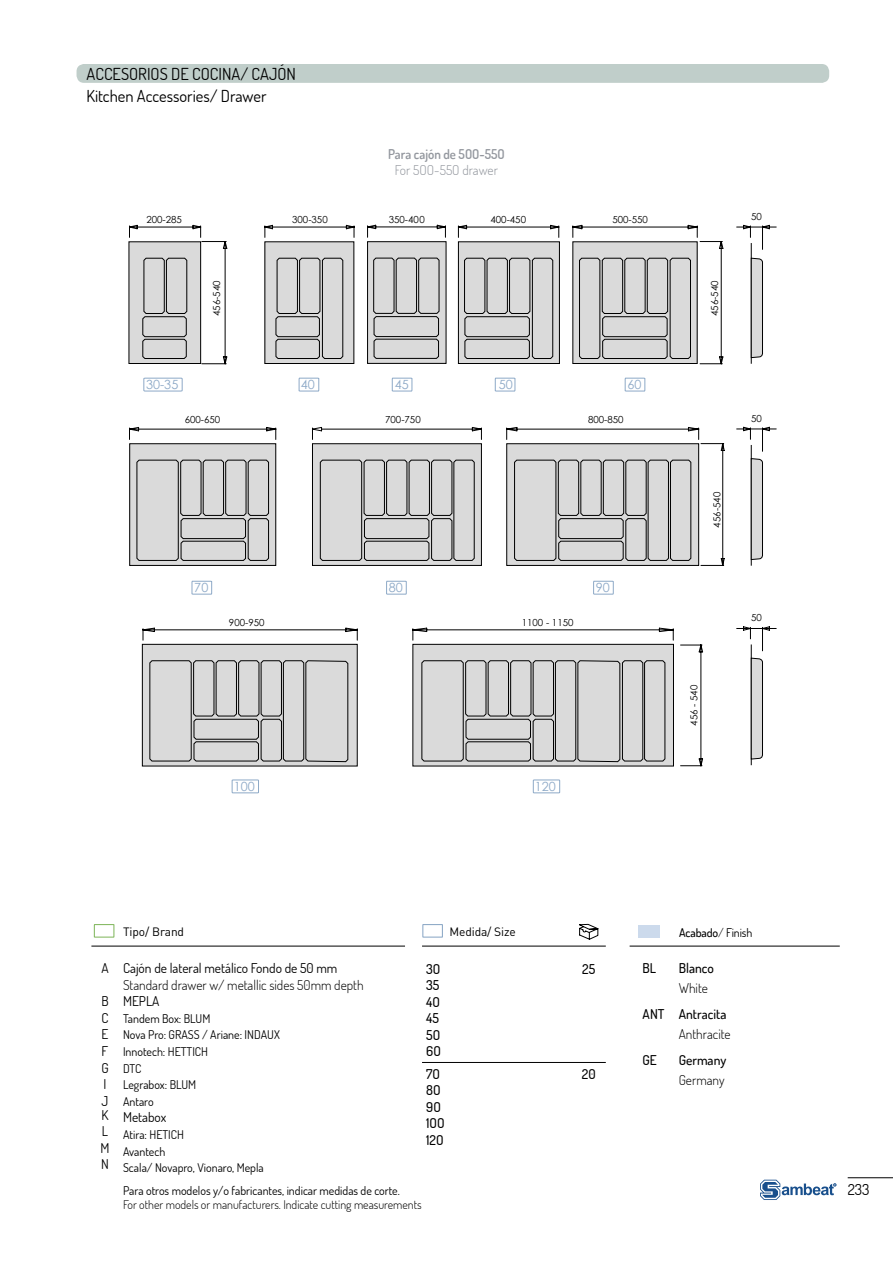
<style>
.page{position:relative;width:893px;height:1263px;background:#fff}
.page>*{position:absolute;margin:0;border:0;box-sizing:border-box;transform-origin:0 0}
.t1{font:16.5px/22.5px "Dosis";color:#000}
.t2{font:15px "Dosis";color:#000}
.t3{font:300 13.5px "Dosis";color:#000}
.t4{font:500 13.5px/16.5px "Dosis";color:#000}
.t5{font:13.5px "Dosis";color:#000}
.t6{font:600 13.5px "Dosis";color:#93979e;scale:.95 1}
.t7{font:300 13.5px "Dosis";color:#93979e}
.t8{font:12.6px "Century Gothic";color:#8da9c7}
.t9{font:12px/16.6px "Dosis";color:#000}
.t10{font:300 12px "Dosis";color:#000}
.t11{font:12px "DIN Pro";letter-spacing:-.01em;color:#000}
.t12{font:500 12px "Dosis";letter-spacing:-.01em;color:#000}
.t13{font:9.75px "Century Gothic";color:#000}
.s1{font-weight:300}
.s2{font-weight:400}
.s3{font-size:13.5px}
</style>
<div class="page">
<svg style="left:760px;top:1180px;width:76px;height:20px"></svg>
<hr style="left:630px;top:946px;width:210px;height:1px;background:#000">
<div style="left:639px;top:926px;width:21px;height:12px;background:#ccdaec"></div>
<hr style="left:91px;top:946px;width:314px;height:1px;background:#000">
<div style="left:94px;top:924px;width:20px;height:14px;border:1px solid #85b962"></div>
<svg style="left:579px;top:924px;width:20px;height:16px"></svg>
<hr style="left:422px;top:1062px;width:184px;height:1px;background:#000">
<hr style="left:422px;top:946px;width:184px;height:1px;background:#000">
<div style="left:422px;top:924px;width:21px;height:14px;border:1px solid #8da9c7"></div>
<svg style="left:129px;top:427px;width:147px;height:13px"></svg>
<svg style="left:312px;top:427px;width:170px;height:13px"></svg>
<svg style="left:736px;top:626px;width:41px;height:25px"></svg>
<hr style="left:751px;top:644px;width:1px;height:121px;background:#000">
<svg style="left:750px;top:657px;width:13px;height:103px"></svg>
<svg style="left:736px;top:225px;width:41px;height:25px"></svg>
<hr style="left:751px;top:243px;width:1px;height:121px;background:#000">
<svg style="left:750px;top:257px;width:13px;height:101px"></svg>
<svg style="left:143px;top:628px;width:560px;height:138px"></svg>
<svg style="left:412px;top:628px;width:262px;height:13px"></svg>
<svg style="left:264px;top:225px;width:90px;height:13px"></svg>
<svg style="left:458px;top:225px;width:101px;height:13px"></svg>
<svg style="left:143px;top:377px;width:40px;height:15px"></svg>
<div style="left:495px;top:378px;width:20px;height:13px;border:1px solid #8da9c7"></div>
<div style="left:392px;top:378px;width:20px;height:13px;border:1px solid #8da9c7"></div>
<div style="left:299px;top:378px;width:20px;height:13px;border:1px solid #8da9c7"></div>
<div style="left:192px;top:581px;width:20px;height:13px;border:1px solid #8da9c7"></div>
<div style="left:386px;top:581px;width:21px;height:13px;border:1px solid #8da9c7"></div>
<div style="left:232px;top:779px;width:27px;height:14px;border:1px solid #8da9c7"></div>
<div style="left:533px;top:779px;width:27px;height:14px;border:1px solid #8da9c7"></div>
<div style="left:593px;top:581px;width:21px;height:13px;border:1px solid #8da9c7"></div>
<div style="left:413px;top:644px;width:260px;height:122px;background:#dadada"></div>
<div style="left:413px;top:644px;width:261px;height:122px;border:1px solid #000"></div>
<svg style="left:421px;top:660px;width:244px;height:102px"></svg>
<div style="left:142px;top:644px;width:215px;height:122px;background:#dadada"></div>
<div style="left:142px;top:644px;width:216px;height:122px;border:1px solid #000"></div>
<svg style="left:149px;top:660px;width:199px;height:102px"></svg>
<svg style="left:506px;top:427px;width:271px;height:139px"></svg>
<div style="left:312px;top:444px;width:169px;height:121px;background:#dadada"></div>
<div style="left:312px;top:443px;width:170px;height:123px;border:1px solid #000"></div>
<svg style="left:320px;top:459px;width:155px;height:102px"></svg>
<div style="left:130px;top:444px;width:146px;height:121px;background:#dadada"></div>
<div style="left:129px;top:443px;width:147px;height:123px;border:1px solid #000"></div>
<svg style="left:136px;top:459px;width:133px;height:102px"></svg>
<div style="left:625px;top:378px;width:20px;height:13px;border:1px solid #8da9c7"></div>
<svg style="left:572px;top:225px;width:151px;height:139px"></svg>
<div style="left:458px;top:242px;width:101px;height:121px;background:#dadada"></div>
<div style="left:458px;top:241px;width:102px;height:123px;border:1px solid #000"></div>
<svg style="left:464px;top:257px;width:89px;height:102px"></svg>
<div style="left:265px;top:242px;width:89px;height:121px;background:#dadada"></div>
<svg style="left:275px;top:257px;width:68px;height:102px"></svg>
<svg style="left:367px;top:225px;width:79px;height:13px"></svg>
<div style="left:368px;top:242px;width:78px;height:121px;background:#dadada"></div>
<div style="left:367px;top:241px;width:79px;height:123px;border:1px solid #000"></div>
<svg style="left:373px;top:257px;width:67px;height:102px"></svg>
<svg style="left:129px;top:225px;width:98px;height:139px"></svg>
<hr style="left:848px;top:1177px;width:45px;height:1px;background:#000">
<div style="left:77px;top:64px;width:752px;height:19px;background:#c0ceca;border-radius:8px"></div>
<h1 class="t1" style="left:86px;top:62px;width:211px">ACCESORIOS DE COCINA/ CAJÓN<br>Kitchen Accessories/ Drawer</h1>
<p class="t6" style="left:388px;top:145px;width:124px">Para cajón de 5OO-55O</p>
<p class="t7" style="left:395px;top:161px;width:105px">For 5OO-55O drawer</p>
<p class="t13" style="left:389px;top:213px;width:38px">350-400</p>
<p class="t13" style="left:146px;top:213px;width:37px">200-285</p>
<p class="t13" style="left:292px;top:213px;width:37px">300-350</p>
<p class="t13" style="left:490px;top:213px;width:37px">400-450</p>
<p class="t13" style="left:612px;top:213px;width:37px">500-550</p>
<p class="t13" style="left:210px;top:316px;width:37px;rotate:-90deg">456-540</p>
<p class="t13" style="left:708px;top:316px;width:37px;rotate:-90deg">456-540</p>
<p class="t8" style="left:395px;top:376px;width:16px">45</p>
<p class="t8" style="left:627px;top:376px;width:16px">60</p>
<p class="t8" style="left:146px;top:376px;width:34px">30-35</p>
<p class="t8" style="left:301px;top:376px;width:16px">40</p>
<p class="t8" style="left:499px;top:376px;width:16px">50</p>
<p class="t13" style="left:385px;top:413px;width:37px">700-750</p>
<p class="t13" style="left:185px;top:413px;width:37px">600-650</p>
<p class="t13" style="left:588px;top:413px;width:37px">800-850</p>
<p class="t8" style="left:194px;top:579px;width:16px">70</p>
<p class="t8" style="left:389px;top:579px;width:16px">80</p>
<p class="t13" style="left:229px;top:616px;width:37px">900-950</p>
<p class="t13" style="left:522px;top:616px;width:53px">1100 - 1150</p>
<p class="t8" style="left:596px;top:579px;width:16px">90</p>
<p class="t8" style="left:234px;top:777px;width:23px">100</p>
<p class="t8" style="left:535px;top:777px;width:23px">120</p>
<p class="t13" style="left:710px;top:527px;width:37px;rotate:-90deg">456-540</p>
<p class="t13" style="left:687px;top:726px;width:42px;rotate:-90deg">456 - 540</p>
<p class="t13" style="left:751px;top:209px;width:12px">50</p>
<p class="t13" style="left:751px;top:411px;width:12px">50</p>
<p class="t13" style="left:751px;top:611px;width:12px">50</p>
<p class="t11" style="left:123px;top:923px;width:63px">Tipo/ Brand</p>
<p class="t11" style="left:449px;top:923px;width:68px">Medida/ Size</p>
<p class="t12" style="left:679px;top:924px;width:75px">Acabado<span class="s1">/</span> <span class="s2">Finish</span></p>
<p class="t5" style="left:101px;top:959px;width:238px">A Cajón de lateral metálico Fondo de 50 mm</p>
<p class="t3" style="left:123px;top:976px;width:242px">Standard drawer w/ metallic sides 50mm depth</p>
<p class="t5" style="left:101px;top:992px;width:60px">B MEPLA</p>
<p class="t9" style="left:101px;top:1010px;width:180px"><span class="s3">C</span> Tandem Box: BLUM<br><span class="s3">E</span> Nova Pro: GRASS / Ariane: INDAUX<br><span class="s3">F</span> Innotech: HETTICH<br><span class="s3">G</span> DTC<br><span class="s3">I</span> Legrabox: BLUM<br><span class="s3">J</span> Antaro</p>
<p class="t5" style="left:101px;top:1108px;width:66px">K Metabox</p>
<p class="t9" style="left:100px;top:1126px;width:165px"><sup>L</sup> Atira: HETICH<br><sup>M</sup> Avantech<br><sup>N</sup> Scala/ Novapro, Vionaro, Mepla</p>
<p class="t4" style="left:426px;top:960px;width:16px">3O<br>35<br>4O<br>45<br>5O<br>6O</p>
<p class="t4" style="left:426px;top:1065px;width:20px">7O<br>8O<br>9O<br>1OO<br>12O</p>
<p class="t4" style="left:582px;top:960px;width:15px">25</p>
<p class="t4" style="left:582px;top:1065px;width:15px">20</p>
<p class="t4" style="left:643px;top:960px;width:15px">BL</p>
<p class="t4" style="left:679px;top:960px;width:37px">Blanco</p>
<p class="t3" style="left:679px;top:979px;width:31px">White</p>
<p class="t4" style="left:643px;top:1005px;width:85px">ANT Antracita</p>
<p class="t3" style="left:679px;top:1025px;width:53px">Anthracite</p>
<p class="t4" style="left:643px;top:1051px;width:16px">GE</p>
<p class="t4" style="left:679px;top:1051px;width:49px">Germany</p>
<p class="t3" style="left:679px;top:1071px;width:47px">Germany</p>
<p class="t9" style="left:123px;top:1182px;width:278px">Para otros modelos y/o fabricantes, indicar medidas de corte.</p>
<p class="t10" style="left:123px;top:1196px;width:300px">For other models or manufacturers. Indicate cutting measurements</p>
<p class="t2" style="left:848px;top:1180px;width:23px">233</p>
</div>
